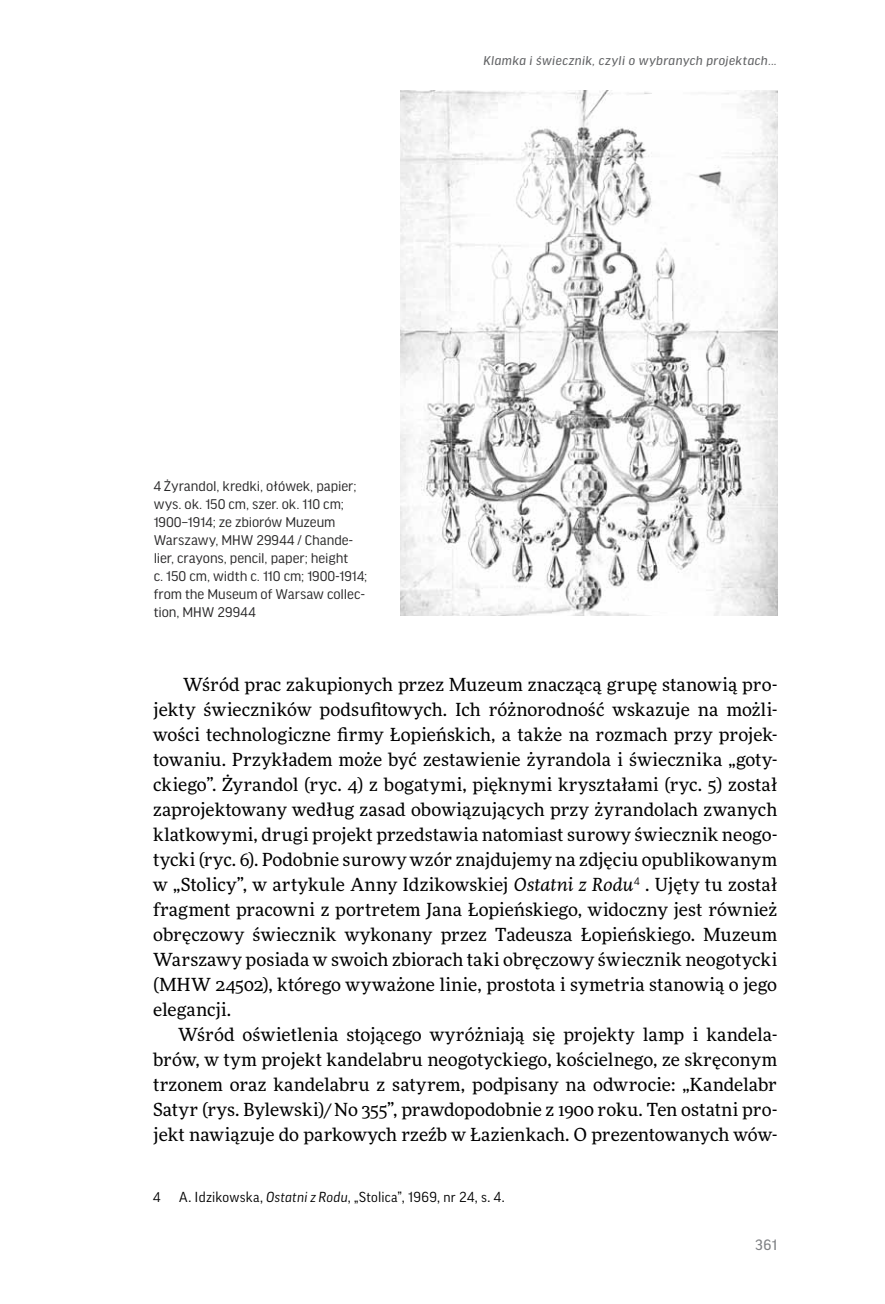
<style>
.page{position:relative;width:885px;height:1304px;background:#fff}
.page>*{position:absolute;margin:0;border:0;box-sizing:border-box;transform-origin:0 0}
.t1{font:18px/25px "More Pro";color:#000;text-align:justify}
.t2{font:16px "Good Headline Pro News";color:#808285}
.t3{font:15px/18px "Good Headline Pro";color:#292829}
.t4{font:14px "Good Pro";letter-spacing:.015em;color:#000}
.t5{font:italic 13.6px "Good Headline Pro News";letter-spacing:.025em;color:#636466}
.t6{font:13.6px "Good Pro";color:#000}
.s1{font-style:italic}
</style>
<div class="page">
<img style="left:400px;top:91px;width:377px;height:525px">
<p class="t5" style="left:483px;top:54px;width:295px">Klamka i świecznik, czyli o wybranych projektach...</p>
<p class="t3" style="left:154px;top:477px;width:215px">4 Żyrandol, kredki, ołówek, papier; wys. ok. 150 cm, szer. ok. 110 cm;<br>1900–1914; ze zbiorów Muzeum<br>Warszawy, MHW 29944 / Chande&shy;lier, crayons, pencil, paper; height<br>c. 150 cm, width c. 110 cm; 1900-1914; from the Museum of Warsaw collec&shy;tion, MHW 29944</p>
<p class="t1" style="left:153px;top:671px;width:625px;text-indent:30px">Wśród prac zakupionych przez Muzeum znaczącą grupę stanowią pro&shy;jekty świeczników podsufitowych. Ich różnorodność wskazuje na możli&shy;wości technologiczne firmy Łopieńskich, a także na rozmach przy projek&shy;towaniu. Przykładem może być zestawienie żyrandola i świecznika „goty&shy;ckiego”. Żyrandol (ryc. 4) z bogatymi, pięknymi kryształami (ryc. 5) został zaprojektowany według zasad obowiązujących przy żyrandolach zwanych klatkowymi, drugi projekt przedstawia natomiast surowy świecznik neogo&shy;tycki (ryc. 6). Podobnie surowy wzór znajdujemy na zdjęciu opublikowanym w „Stolicy”, w artykule Anny Idzikowskiej <span class="s1">Ostatni z Rodu</span><sup>4</sup> . Ujęty tu został fragment pracowni z portretem Jana Łopieńskiego, widoczny jest również obręczowy świecznik wykonany przez Tadeusza Łopieńskiego. Muzeum Warszawy posiada w swoich zbiorach taki obręczowy świecznik neogotycki (MHW 24502), którego wyważone linie, prostota i symetria stanowią o jego elegancji.</p>
<p class="t1" style="left:153px;top:1021px;width:625px;text-indent:25px">Wśród oświetlenia stojącego wyróżniają się projekty lamp i kandela&shy;brów, w tym projekt kandelabru neogotyckiego, kościelnego, ze skręconym trzonem oraz kandelabru z satyrem, podpisany na odwrocie: „Kandelabr Satyr (rys. Bylewski)/ No 355”, prawdopodobnie z 1900 roku. Ten ostatni pro&shy;jekt nawiązuje do parkowych rzeźb w Łazienkach. O prezentowanych wów-</p>
<p class="t6" style="left:153px;top:1189px;width:9px">4</p>
<p class="t4" style="left:179px;top:1189px;width:327px">A. Idzikowska, <span class="s1">Ostatni z Rodu</span>, „Stolica”, 1969, nr 24, s. 4.</p>
<p class="t2" style="left:755px;top:1237px;width:23px">361</p>
</div>
